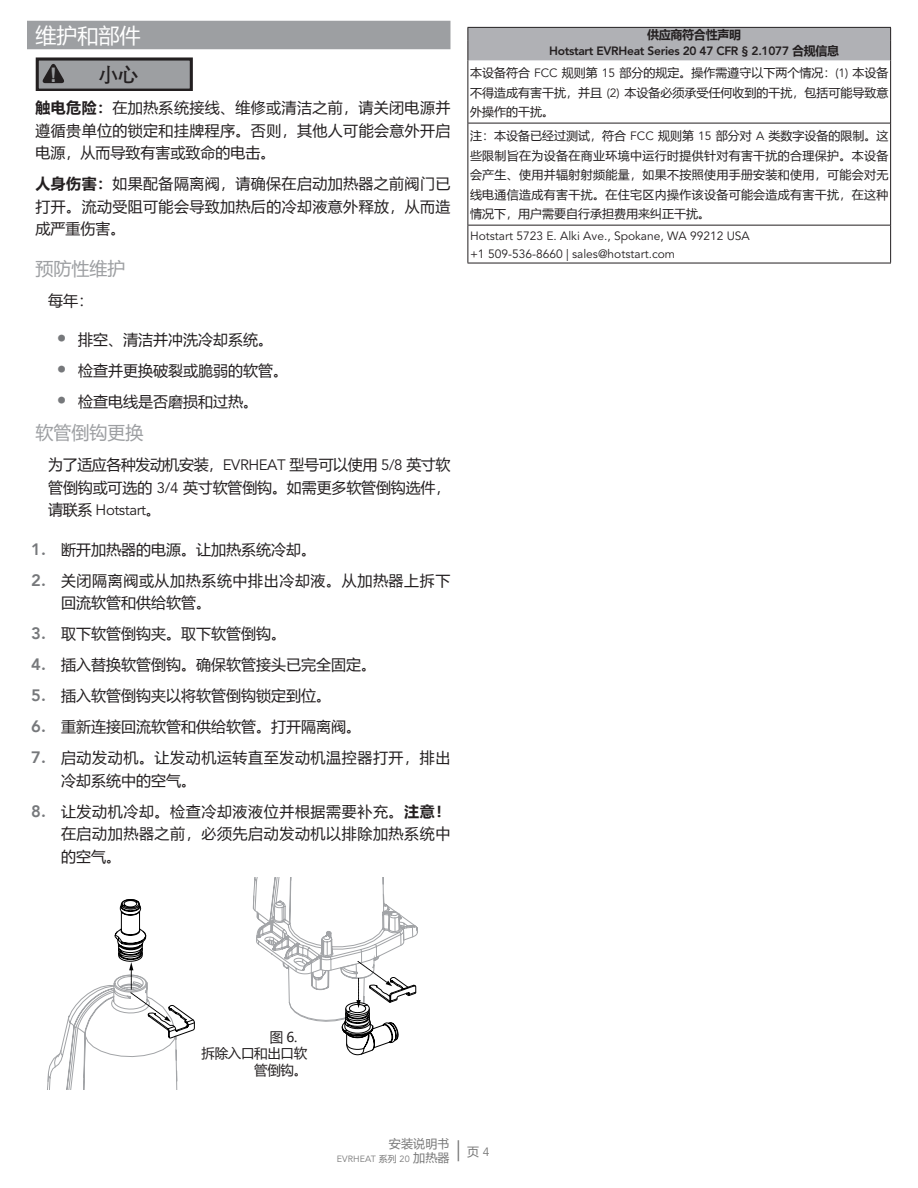
<style>
.page{position:relative;width:918px;height:1188px;background:#fff}
.page>*{position:absolute;margin:0;border:0;box-sizing:border-box;transform-origin:0 0}
.Section_Header_-_SF{font:21px "Microsoft Ya Hei";color:#fff}
.t1{font:21px "Avenir LT Std";color:#787878}
.t2{font:700 20.1px "Deng Xian";color:#231f20}
.t3{font:700 20.1px "Arial";color:#9d9fa2}
.SubSection_Header_-_SF{font:18px "Microsoft Ya Hei";color:#9d9fa2}
.Content_-_SF{font:15px/22.5px "Microsoft Ya Hei";color:#231f20;text-align:justify}
.Safety_Message_-_SF{font:15px/22.5px "Microsoft Ya Hei";letter-spacing:.025em;color:#231f20;text-align:justify}
.Content_-_SF-2{font:15px/22.5px "Microsoft Ya Hei";letter-spacing:.04em;color:#231f20}
.t4{font:13.5px "Microsoft Ya Hei";letter-spacing:-.025em;color:#231f20}
.Introduction_Content{font:12px/19.5px "Microsoft Ya Hei";color:#231f20;text-align:justify}
.Introduction_Content-2{font:12px/18px "Avenir LT Std";color:#231f20}
.Introduction_Content-3{font:800 12px "Avenir LT Std";letter-spacing:-.025em;color:#231f20}
.Introduction_Content-4{font:700 12px "Microsoft Ya Hei";letter-spacing:-.025em;color:#231f20}
.t5{font:12px "Microsoft Ya Hei";letter-spacing:.01em;color:#787878}
.t6{font:9px "Avenir LT Std";letter-spacing:.01em;color:#787878}
.s1{font-weight:700}
.s2{font-family:"Avenir LT Std";font-size:19.5px;color:#76787b}
.s3{font-family:"Avenir LT Std"}
.s4{font-family:"Avenir LT";font-weight:800;font-size:16.5px;color:#76787b}
.s5{font-family:"Microsoft Ya Hei";font-weight:700}
.s6{font-family:"Microsoft Ya Hei"}
.s7{font-family:"Microsoft Ya Hei";font-size:12px}
.s8{font-size:12px}
</style>
<div class="page">
<div style="left:27px;top:21px;width:423px;height:28px;background:#9d9fa2"></div>
<svg style="left:36px;top:57px;width:157px;height:34px;background:#818184"></svg>
<hr style="left:468px;top:225px;width:422px;height:1px;background:#231f20">
<hr style="left:468px;top:123px;width:422px;height:1px;background:#231f20">
<div style="left:468px;top:27px;width:423px;height:33px;background:#b0b1b5"></div>
<hr style="left:468px;top:60px;width:1px;height:63px;background:#231f20">
<hr style="left:890px;top:60px;width:1px;height:63px;background:#231f20">
<hr style="left:468px;top:123px;width:1px;height:102px;background:#231f20">
<hr style="left:890px;top:123px;width:1px;height:102px;background:#231f20">
<hr style="left:468px;top:225px;width:1px;height:38px;background:#231f20">
<hr style="left:890px;top:225px;width:1px;height:38px;background:#231f20">
<hr style="left:468px;top:263px;width:423px;height:1px;background:#231f20">
<svg style="left:252px;top:877px;width:166px;height:179px"></svg>
<svg style="left:47px;top:899px;width:148px;height:190px"></svg>
<div style="left:201px;top:1031px;width:106px;height:59px;background:#fff"></div>
<p class="Section_Header_-_SF" style="left:36px;top:21px;width:106px">维护和部件</p>
<p class="t3" style="left:50px;top:61px;width:8px">!</p>
<p class="t2" style="left:99px;top:61px;width:41px">小心</p>
<p class="Safety_Message_-_SF" style="left:36px;top:96px;width:417px"><span class="s1">触电危险：</span>在加热系统接线、维修或清洁之前，请关闭电源并遵循贵单位的锁定和挂牌程序。否则，其他人可能会意外开启电源，从而导致有害或致命的电击。</p>
<p class="Safety_Message_-_SF" style="left:36px;top:172px;width:417px"><span class="s1">人身伤害：</span>如果配备隔离阀，请确保在启动加热器之前阀门已打开。流动受阻可能会导致加热后的冷却液意外释放，从而造成严重伤害。</p>
<p class="SubSection_Header_-_SF" style="left:36px;top:256px;width:91px">预防性维护</p>
<p class="Content_-_SF" style="left:48px;top:289px;width:46px">每年：</p>
<p class="Content_-_SF" style="left:57px;top:328px;width:218px"><span class="s2">•</span> 排空、清洁并冲洗冷却系统。</p>
<p class="Content_-_SF" style="left:57px;top:359px;width:233px"><span class="s2">•</span> 检查并更换破裂或脆弱的软管。</p>
<p class="Content_-_SF" style="left:57px;top:390px;width:203px"><span class="s2">•</span> 检查电线是否磨损和过热。</p>
<p class="SubSection_Header_-_SF" style="left:36px;top:421px;width:109px">软管倒钩更换</p>
<p class="Content_-_SF" style="left:48px;top:453px;width:404px">为了适应各种发动机安装，<span class="s3">EVRHEAT</span> 型号可以使用 <span class="s3">5/8</span> 英寸软管倒钩或可选的 <span class="s3">3/4</span> 英寸软管倒钩。如需更多软管倒钩选件，请联系 <span class="s3">Hotstart</span>。</p>
<p class="Content_-_SF" style="left:31px;top:538px;width:286px"><span class="s4">1.</span> 断开加热器的电源。让加热系统冷却。</p>
<p class="Content_-_SF-2" style="left:61px;top:569px;width:391px;text-indent:-30px"><span class="s4">2.</span> 关闭隔离阀或从加热系统中排出冷却液。从加热器上拆下回流软管和供给软管。</p>
<p class="Content_-_SF" style="left:31px;top:622px;width:256px"><span class="s4">3.</span> 取下软管倒钩夹。取下软管倒钩。</p>
<p class="Content_-_SF" style="left:31px;top:653px;width:346px"><span class="s4">4.</span> 插入替换软管倒钩。确保软管接头已完全固定。</p>
<p class="Content_-_SF" style="left:31px;top:684px;width:301px"><span class="s4">5.</span> 插入软管倒钩夹以将软管倒钩锁定到位。</p>
<p class="Content_-_SF" style="left:31px;top:715px;width:331px"><span class="s4">6.</span> 重新连接回流软管和供给软管。打开隔离阀。</p>
<p class="Content_-_SF-2" style="left:61px;top:746px;width:391px;text-indent:-30px"><span class="s4">7.</span> 启动发动机。让发动机运转直至发动机温控器打开，排出冷却系统中的空气。</p>
<p class="Content_-_SF" style="left:61px;top:800px;width:391px;text-indent:-30px"><span class="s4">8.</span> 让发动机冷却。检查冷却液液位并根据需要补充。<span class="s1">注意！</span>在启动加热器之前，必须先启动发动机以排除加热系统中的空气。</p>
<p class="Introduction_Content-4" style="left:647px;top:26px;width:95px">供应商符合性声明</p>
<p class="Introduction_Content-3" style="left:549px;top:44px;width:292px">Hotstart EVRHeat Series 20 47 CFR § 2.1077 <span class="s5">合规信息</span></p>
<p class="Introduction_Content" style="left:470px;top:63px;width:420px">本设备符合 <span class="s3">FCC</span> 规则第 <span class="s3">15</span> 部分的规定。操作需遵守以下两个情况：<span class="s3">(1)</span> 本设备不得造成有害干扰，并且 <span class="s3">(2)</span> 本设备必须承受任何收到的干扰，包括可能导致意外操作的干扰。</p>
<p class="Introduction_Content" style="left:470px;top:126px;width:420px">注：本设备已经过测试，符合 <span class="s3">FCC</span> 规则第 <span class="s3">15</span> 部分对 <span class="s3">A</span> 类数字设备的限制。这些限制旨在为设备在商业环境中运行时提供针对有害干扰的合理保护。本设备会产生、使用并辐射射频能量，如果不按照使用手册安装和使用，可能会对无线电通信造成有害干扰。在住宅区内操作该设备可能会造成有害干扰，在这种情况下，用户需要自行承担费用来纠正干扰。</p>
<p class="Introduction_Content-2" style="left:470px;top:227px;width:281px">Hotstart 5723 E. Alki Ave., Spokane, WA 99212 USA +1 509-536-8660 | sales@hotstart.com</p>
<p class="t4" style="left:270px;top:1028px;width:29px">图 6.</p>
<p class="t4" style="left:202px;top:1044px;width:107px">拆除入口和出口软</p>
<p class="t4" style="left:254px;top:1061px;width:54px">管倒钩。</p>
<p class="t5" style="left:389px;top:1136px;width:62px">安装说明书</p>
<p class="t6" style="left:337px;top:1154px;width:114px">EVRHEAT <span class="s6">系列</span> 20 <span class="s7">加热器</span></p>
<h1 class="t1" style="left:456px;top:1137px;width:35px">| <span class="s7">页</span> <span class="s8">4</span></h1>
</div>
